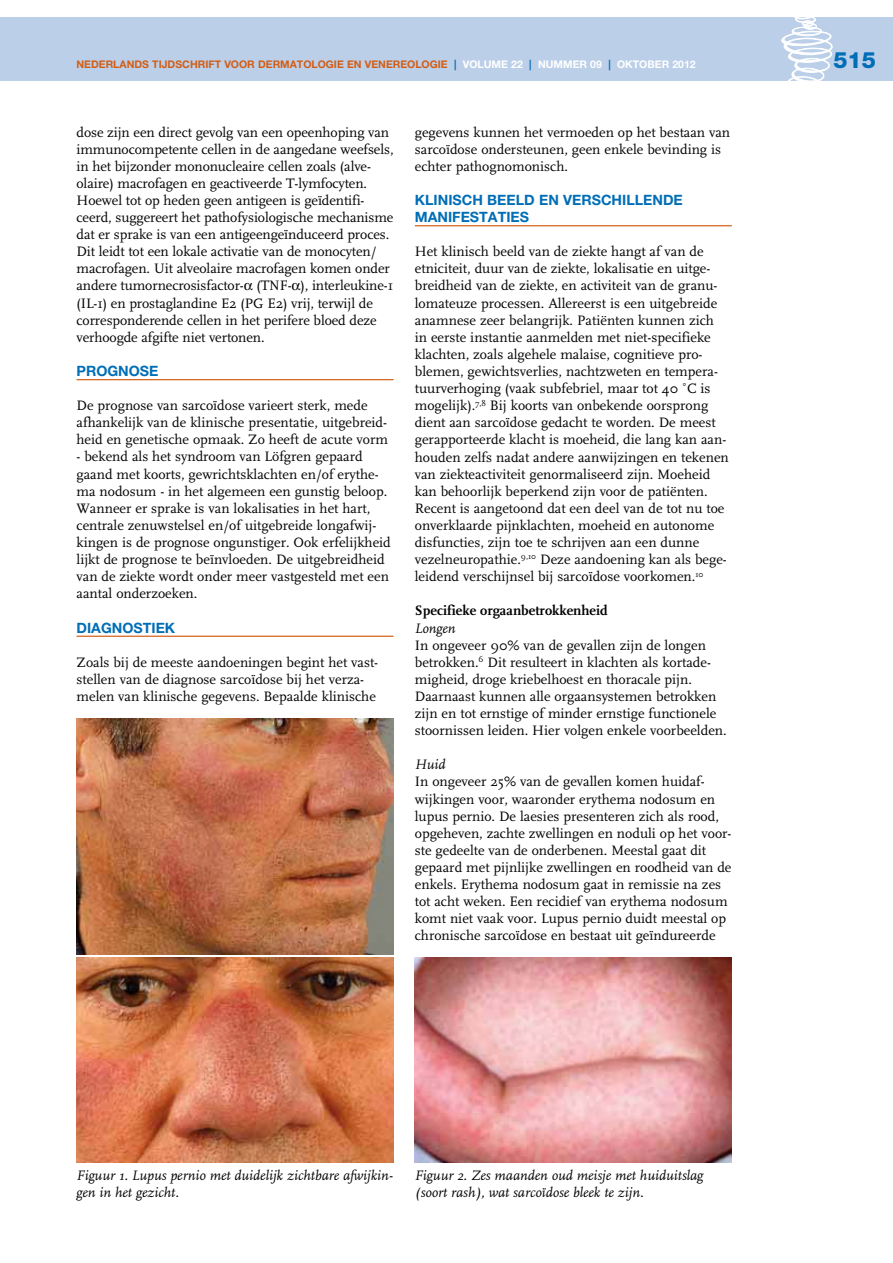
<style>
.page{position:relative;width:893px;height:1263px;background:#fff}
.page>*{position:absolute;margin:0;border:0;box-sizing:border-box;transform-origin:0 0}
.t1{font:800 22.5px "Helvetica Neue";color:#006eb6}
.t2{font:14.25px/17.1px "FF Scala";color:#000}
.t3{font:italic 14.25px/17.1px "FF Scala";color:#000}
.t4{font:700 14.25px/17.1px "Helvetica Neue";color:#006eb6}
.t5{font:700 14.25px "FF Scala";color:#000}
.t6{font:700 10.5px "Helvetica Neue";color:#d25e16}
.s1{color:#006eb6}
.s2{color:#fff}
.s3{font-family:"Times New Roman"}
</style>
<div class="page">
<div style="left:0;top:17px;width:893px;height:64px;background:#bccfe9"></div>
<div style="left:784px;top:38px;width:49px;height:17px;border:1px solid #fff;border-radius:50%"></div>
<svg style="left:781px;top:17px;width:51px;height:64px"></svg>
<hr style="left:415px;top:225px;width:317px;height:1px;background:#d25e16">
<hr style="left:77px;top:379px;width:317px;height:1px;background:#d25e16">
<hr style="left:77px;top:636px;width:317px;height:1px;background:#d25e16">
<img style="left:415px;top:957px;width:317px;height:206px">
<img style="left:77px;top:718px;width:317px;height:236px">
<img style="left:77px;top:957px;width:317px;height:206px">
<p class="t6" style="left:77px;top:61px;width:621px">NEDERLANDS TIJDSCHRIFT VOOR DERMATOLOGIE EN VENEREOLOGIE <span class="s1">|</span> <span class="s2">VOLUME 22</span> <span class="s1">|</span> <span class="s2">NUMMER 09</span> <span class="s1">|</span> <span class="s2">OKTOBER 2012</span></p>
<h1 class="t1" style="left:833px;top:52px;width:44px">515</h1>
<p class="t2" style="left:77px;top:124px;width:319px">dose zijn een direct gevolg van een opeenhoping van immunocompetente cellen in de aangedane weefsels, in het bijzonder mononucleaire cellen zoals (alve&shy;olaire) macrofagen en geactiveerde T-lymfocyten.<br>Hoewel tot op heden geen antigeen is geïdentifi&shy;ceerd, suggereert het pathofysiologische mechanisme dat er sprake is van een antigeengeïnduceerd proces.<br>Dit leidt tot een lokale activatie van de monocyten/ macrofagen. Uit alveolaire macrofagen komen onder andere tumornecrosisfactor- (TNF- ), interleukine-1 (IL-1) en prostaglandine E2 (PG E2) vrij, terwijl de corresponderende cellen in het perifere bloed deze verhoogde afgifte niet vertonen.</p>
<p class="t4" style="left:77px;top:364px;width:83px">PROGNOSE</p>
<p class="t2" style="left:77px;top:398px;width:313px">De prognose van sarcoïdose varieert sterk, mede afhankelijk van de klinische presentatie, uitgebreid&shy;heid en genetische opmaak. Zo heeft de acute vorm</p>
<p class="t2" style="left:77px;top:449px;width:316px">- bekend als het syndroom van Löfgren gepaard gaand met koorts, gewrichtsklachten en/of erythe&shy;ma nodosum - in het algemeen een gunstig beloop.<br>Wanneer er sprake is van lokalisaties in het hart, centrale zenuwstelsel en/of uitgebreide longafwij&shy;kingen is de prognose ongunstiger. Ook erfelijkheid lijkt de prognose te beïnvloeden. De uitgebreidheid van de ziekte wordt onder meer vastgesteld met een aantal onderzoeken.</p>
<p class="t4" style="left:77px;top:620px;width:100px">DIAGNOSTIEK</p>
<p class="t2" style="left:77px;top:654px;width:303px">Zoals bij de meeste aandoeningen begint het vast&shy;stellen van de diagnose sarcoïdose bij het verza&shy;melen van klinische gegevens. Bepaalde klinische</p>
<p class="t2" style="left:415px;top:124px;width:317px">gegevens kunnen het vermoeden op het bestaan van sarcoïdose ondersteunen, geen enkele bevinding is echter pathognomonisch.</p>
<p class="t4" style="left:415px;top:193px;width:270px">KLINISCH BEELD EN VERSCHILLENDE<br>MANIFESTATIES</p>
<p class="t2" style="left:415px;top:244px;width:316px">Het klinisch beeld van de ziekte hangt af van de etniciteit, duur van de ziekte, lokalisatie en uitge&shy;breidheid van de ziekte, en activiteit van de granu&shy;lomateuze processen. Allereerst is een uitgebreide anamnese zeer belangrijk. Patiënten kunnen zich in eerste instantie aanmelden met niet-specifieke klachten, zoals algehele malaise, cognitieve pro&shy;blemen, gewichtsverlies, nachtzweten en tempera&shy;tuurverhoging (vaak subfebriel, maar tot 40 <span class="s3">-</span>C is mogelijk).<sup>7,8</sup> Bij koorts van onbekende oorsprong dient aan sarcoïdose gedacht te worden. De meest gerapporteerde klacht is moeheid, die lang kan aan&shy;houden zelfs nadat andere aanwijzingen en tekenen van ziekteactiviteit genormaliseerd zijn. Moeheid kan behoorlijk beperkend zijn voor de patiënten.<br>Recent is aangetoond dat een deel van de tot nu toe onverklaarde pijnklachten, moeheid en autonome disfuncties, zijn toe te schrijven aan een dunne vezelneuropathie.<sup>9,10</sup> Deze aandoening kan als bege&shy;leidend verschijnsel bij sarcoïdose voorkomen.<sup>10</sup></p>
<p class="t5" style="left:415px;top:604px;width:194px">Specifieke orgaanbetrokkenheid</p>
<p class="t3" style="left:415px;top:620px;width:42px">Longen</p>
<p class="t2" style="left:415px;top:637px;width:313px">In ongeveer 90% van de gevallen zijn de longen betrokken.<sup>6</sup> Dit resulteert in klachten als kortade&shy;migheid, droge kriebelhoest en thoracale pijn.<br>Daarnaast kunnen alle orgaansystemen betrokken zijn en tot ernstige of minder ernstige functionele stoornissen leiden. Hier volgen enkele voorbeelden.</p>
<p class="t3" style="left:415px;top:757px;width:32px">Huid</p>
<p class="t2" style="left:415px;top:774px;width:318px">In ongeveer 25% van de gevallen komen huidaf&shy;wijkingen voor, waaronder erythema nodosum en lupus pernio. De laesies presenteren zich als rood, opgeheven, zachte zwellingen en noduli op het voor&shy;ste gedeelte van de onderbenen. Meestal gaat dit gepaard met pijnlijke zwellingen en roodheid van de enkels. Erythema nodosum gaat in remissie na zes tot acht weken. Een recidief van erythema nodosum komt niet vaak voor. Lupus pernio duidt meestal op chronische sarcoïdose en bestaat uit geïndureerde</p>
<p class="t3" style="left:77px;top:1167px;width:318px">Figuur 1. Lupus pernio met duidelijk zichtbare afwijkin&shy;gen in het gezicht.</p>
<p class="t3" style="left:415px;top:1167px;width:290px">Figuur 2. Zes maanden oud meisje met huiduitslag (soort rash), wat sarcoïdose bleek te zijn.</p>
</div>
